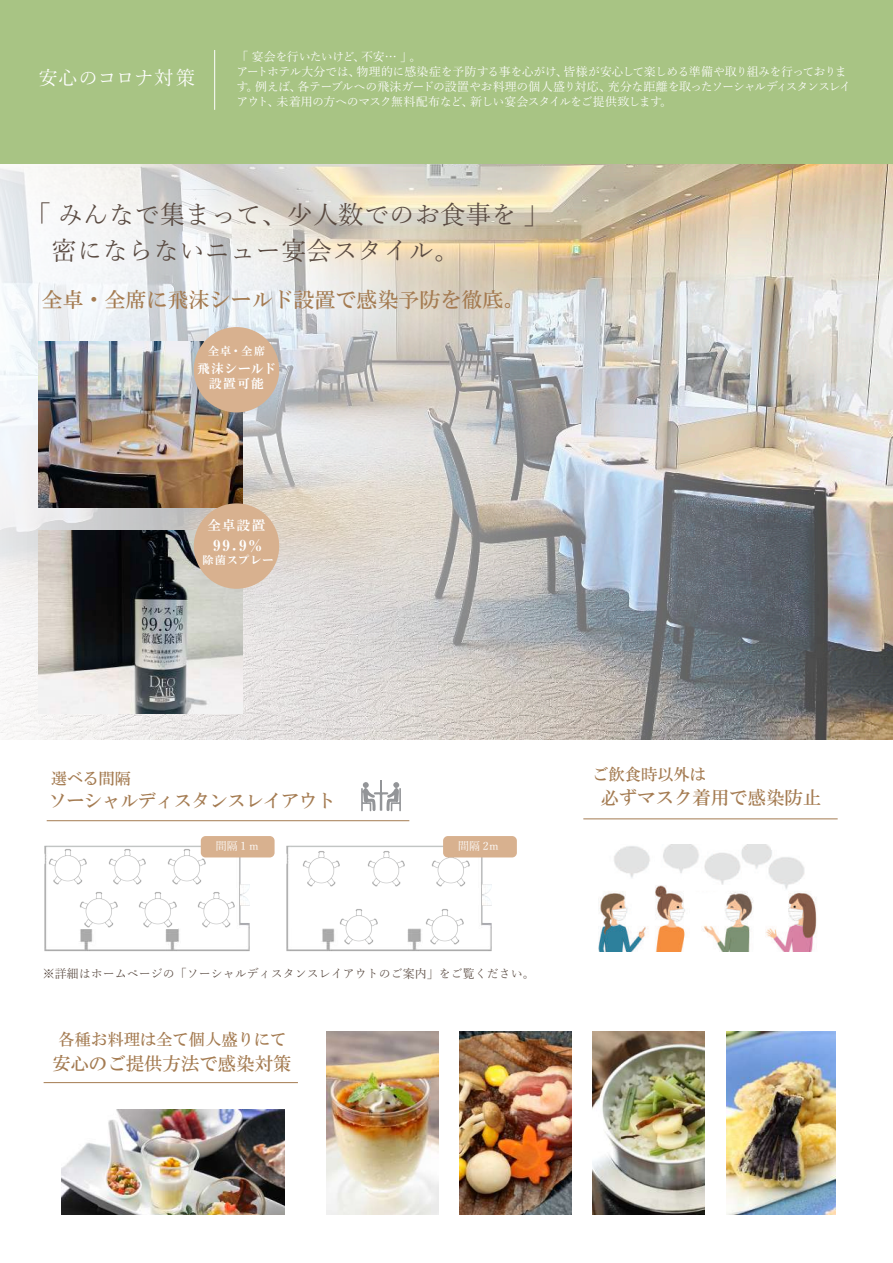
<style>
.page{position:relative;width:893px;height:1263px;background:#fff}
.page>*{position:absolute;margin:0;border:0;box-sizing:border-box;transform-origin:0 0}
.t1{font:25.5px/36px "Yu Mincho";color:#594a41}
.t2{font:21px "HGS Mincho B";color:#a47b51}
.t3{font:19.5px "Yu Mincho";letter-spacing:.02em;color:#fff}
.t4{font:18.45px "HGS Mincho B";color:#a47b51}
.t5{font:17.85px "HGS Mincho B";color:#a47b51}
.t6{font:16.35px "HGS Mincho B";color:#a47b51}
.t7{font:15.9px "HGS Mincho B";color:#a47b51}
.t8{font:15px "HG Mincho E";color:#fff}
.t9{font:13.5px "HG Mincho E";color:#fff}
.t10{font:12.75px/15.3px "HG Mincho E";letter-spacing:.07em;color:#fff;text-align:center}
.t11{font:12px/15px "Yu Mincho";letter-spacing:-.045em;color:#fff}
.t12{font:12px "Yu Mincho";color:#594a41}
.t13{font:11.4px "HG Mincho E";color:#fff}
.t14{font:11.25px "HG Mincho E";letter-spacing:.07em;color:#fff}
.t15{font:10.95px "Yu Mincho";color:#fff}
</style>
<div class="page">
<img style="left:727px;top:1031px;width:109px;height:184px">
<img style="left:592px;top:1031px;width:112px;height:183px">
<img style="left:460px;top:1031px;width:111px;height:184px">
<img style="left:0;top:163px;width:893px;height:576px">
<div style="left:0;top:0;width:893px;height:163px;background:#a8c484"></div>
<hr style="left:44px;top:1082px;width:254px;height:1px;background:#a47b51">
<img style="left:61px;top:1109px;width:223px;height:106px">
<hr style="left:47px;top:820px;width:362px;height:1px;background:#a47b51">
<svg style="left:361px;top:781px;width:40px;height:30px"></svg>
<img style="left:286px;top:846px;width:206px;height:105px">
<img style="left:482px;top:884px;width:10px;height:21px">
<div style="left:290px;top:849px;width:188px;height:79px;background:#fff"></div>
<div style="left:339px;top:912px;width:63px;height:35px;background:#fff"></div>
<div style="left:423px;top:912px;width:55px;height:35px;background:#fff"></div>
<img style="left:303px;top:851px;width:37px;height:36px">
<img style="left:368px;top:851px;width:37px;height:36px">
<img style="left:432px;top:854px;width:39px;height:33px">
<img style="left:340px;top:909px;width:38px;height:36px">
<img style="left:426px;top:909px;width:38px;height:36px">
<img style="left:44px;top:846px;width:206px;height:105px">
<img style="left:240px;top:884px;width:10px;height:21px">
<div style="left:48px;top:849px;width:188px;height:79px;background:#fff"></div>
<div style="left:97px;top:912px;width:63px;height:35px;background:#fff"></div>
<div style="left:181px;top:912px;width:55px;height:35px;background:#fff"></div>
<img style="left:49px;top:848px;width:38px;height:37px">
<img style="left:108px;top:848px;width:39px;height:37px">
<img style="left:168px;top:848px;width:39px;height:37px">
<img style="left:80px;top:892px;width:38px;height:36px">
<img style="left:139px;top:892px;width:38px;height:36px">
<img style="left:198px;top:892px;width:37px;height:36px">
<div style="left:201px;top:836px;width:74px;height:21px;background:#d8b18f;border-radius:5px"></div>
<div style="left:443px;top:836px;width:74px;height:21px;background:#d8b18f;border-radius:5px"></div>
<hr style="left:583px;top:818px;width:255px;height:1px;background:#a47b51">
<img style="left:598px;top:845px;width:219px;height:107px">
<svg style="left:688px;top:893px;width:42px;height:10px"></svg>
<img style="left:38px;top:530px;width:205px;height:184px">
<img style="left:38px;top:341px;width:204px;height:167px">
<div style="left:194px;top:327px;width:85px;height:85px;background:#d8b18f;border-radius:50%"></div>
<div style="left:194px;top:503px;width:85px;height:86px;background:#d8b18f;border-radius:50%"></div>
<hr style="left:214px;top:50px;width:1px;height:60px;background:#fff">
<img style="left:327px;top:1031px;width:112px;height:184px">
<h3 class="t3" style="left:38px;top:60px;width:158px">安心のコロナ対策</h3>
<p class="t11" style="left:237px;top:47px;width:616px">「 宴会を行いたいけど、不安… 」。<br>アートホテル大分では、物理的に感染症を予防する事を心がけ、皆様が安心して楽しめる準備や取り組みを行っております。例えば、各テーブルへの飛沫ガードの設置やお料理の個人盛り対応、充分な距離を取ったソーシャルディスタンスレイアウト、未着用の方へのマスク無料配布など、新しい宴会スタイルをご提供致します。</p>
<h1 class="t1" style="left:52px;top:194px;width:499px;text-indent:-26px">「 みんなで集まって、少人数でのお食事を 」密にならないニュー宴会スタイル。</h1>
<h2 class="t2" style="left:41px;top:288px;width:484px">全卓・全席に飛沫シールド設置で感染予防を徹底。</h2>
<p class="t13" style="left:208px;top:345px;width:59px">全卓・全席</p>
<p class="t10" style="left:197px;top:360px;width:80px">飛沫シールド設置可能</p>
<p class="t9" style="left:208px;top:518px;width:59px">全卓設置</p>
<p class="t8" style="left:213px;top:537px;width:51px">99.9％</p>
<p class="t14" style="left:202px;top:554px;width:73px">除菌スプレー</p>
<h3 class="t7" style="left:51px;top:770px;width:81px">選べる間隔</h3>
<h3 class="t5" style="left:48px;top:792px;width:288px">ソーシャルディスタンスレイアウト</h3>
<p class="t15" style="left:216px;top:835px;width:45px">間隔１ｍ</p>
<p class="t15" style="left:458px;top:835px;width:43px">間隔 2ｍ</p>
<p class="t12" style="left:43px;top:962px;width:493px">※詳細はホームページの「ソーシャルディスタンスレイアウトのご案内」をご覧ください。</p>
<h3 class="t6" style="left:59px;top:1031px;width:229px">各種お料理は全て個人盛りにて</h3>
<h3 class="t4" style="left:52px;top:1054px;width:241px">安心のご提供方法で感染対策</h3>
<h3 class="t6" style="left:592px;top:766px;width:115px">ご飲食時以外は</h3>
<h3 class="t4" style="left:600px;top:788px;width:222px">必ずマスク着用で感染防止</h3>
</div>
